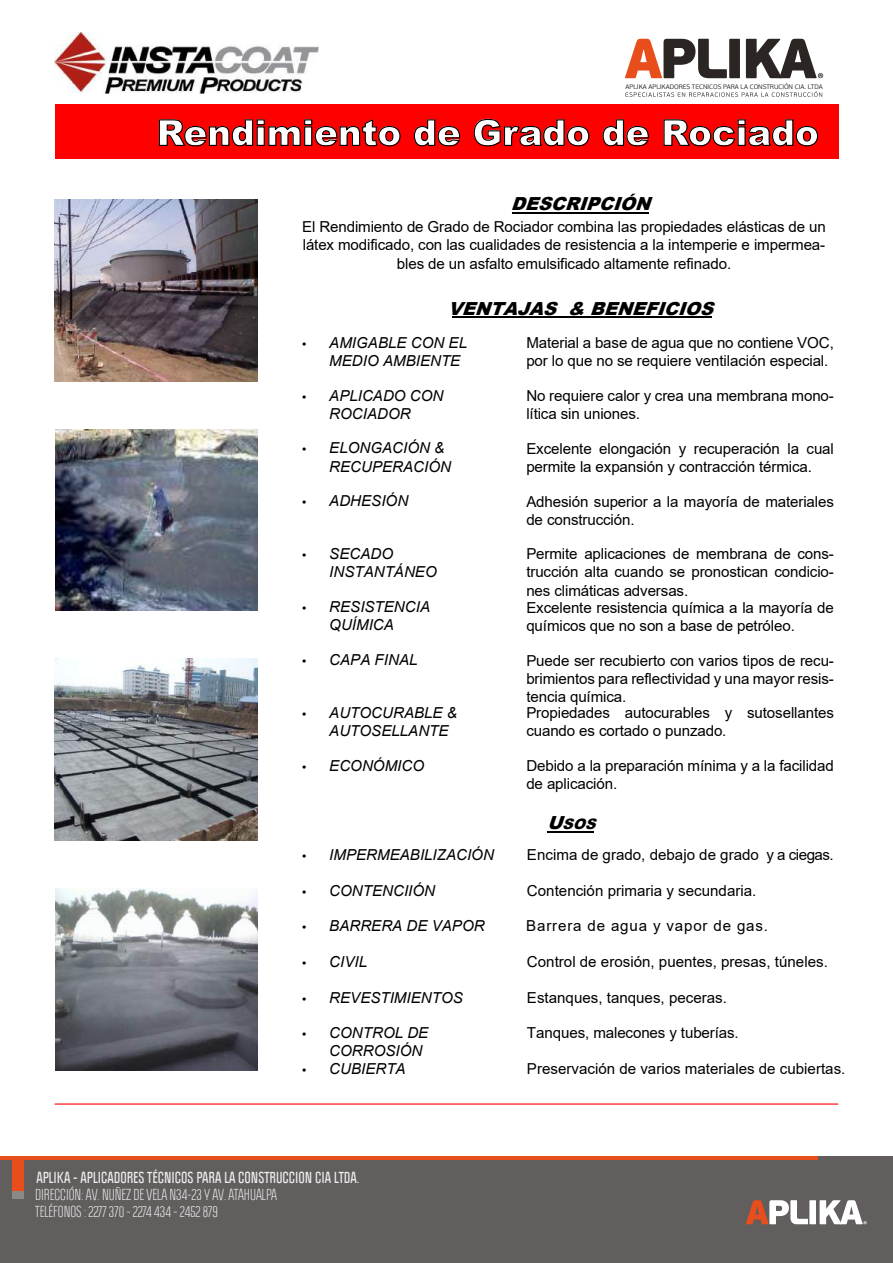
<style>
.page{position:relative;width:893px;height:1263px;background:#fff}
.page>*{position:absolute;margin:0;border:0;box-sizing:border-box;transform-origin:0 0}
.t1{font:900 35.7px "Arial";color:#fff}
.t2{font:italic 900 18px "Arial";color:#000}
.t3{font:15.15px/18.1px "Arial";letter-spacing:-.01em;color:#000}
.t4{font:italic 15.15px/18.1px "Arial";color:#000}
.t5{font:15.15px "Arial";letter-spacing:.055em;color:#000}
.t6{font:15.15px "Myriad Pro";color:#000}
.t7{font:italic 900 14.4px "Arial";color:#000}
.t8{font:13.95px/16.8px "Politica";color:#eee}
.t9{font:700 13.95px "Politica";color:#eee}
.t10{font:300 6.6px "PF Beau Sans Pro";color:#1d1d1b}
.s1{font-family:"Myriad Pro";font-style:normal}
.s2{font-size:18px}
</style>
<div class="page">
<img style="left:55px;top:32px;width:263px;height:61px">
<div style="left:55px;top:105px;width:783px;height:54px;background:#f00"></div>
<hr style="left:55px;top:1103px;width:783px;height:1px;background:#f00">
<img style="left:55px;top:888px;width:202px;height:182px">
<img style="left:55px;top:200px;width:202px;height:182px">
<img style="left:55px;top:429px;width:203px;height:182px">
<img style="left:55px;top:658px;width:202px;height:183px">
<hr style="left:512px;top:212px;width:137px;height:1px;background:#000">
<hr style="left:452px;top:317px;width:260px;height:1px;background:#000">
<hr style="left:547px;top:831px;width:46px;height:1px;background:#000">
<svg style="left:158px;top:119px;width:243px;height:28px"></svg>
<svg style="left:413px;top:119px;width:48px;height:28px"></svg>
<svg style="left:473px;top:118px;width:117px;height:29px"></svg>
<svg style="left:602px;top:119px;width:47px;height:28px"></svg>
<svg style="left:663px;top:119px;width:156px;height:28px"></svg>
<div style="left:0;top:1156px;width:893px;height:107px;background:#625e5e"></div>
<svg style="left:746px;top:1200px;width:121px;height:24px"></svg>
<hr style="left:0;top:1156px;width:817px;height:4px;background:#e84e1b">
<div style="left:12px;top:1156px;width:12px;height:35px;background:#e84e1b"></div>
<div style="left:12px;top:1191px;width:12px;height:8px;background:#8b8887"></div>
<svg style="left:625px;top:39px;width:115px;height:39px"></svg>
<svg style="left:746px;top:39px;width:77px;height:39px"></svg>
<svg style="left:625px;top:91px;width:197px;height:6px"></svg>
<p class="t10" style="left:625px;top:83px;width:199px">APLIKA APLIKADORES TECNICOS PARA LA CONSTRUCIÓN CIA. LTDA</p>
<h1 class="t1" style="left:157px;top:107px;width:664px">Rendimiento de Grado de Rociado</h1>
<p class="t2" style="left:511px;top:190px;width:149px">DESCRIPCIÓN</p>
<p class="t3" style="left:302px;top:218px;width:525px;text-align:center">El Rendimiento de Grado de Rociador combina las propiedades elásticas de un látex modificado, con las cualidades de resistencia a la intemperie e impermea&shy;bles de un asfalto emulsificado altamente refinado.</p>
<p class="t2" style="left:448px;top:295px;width:275px">VENTAJAS &amp; BENEFICIOS</p>
<p class="t4" style="left:329px;top:334px;width:139px;text-indent:-27px"><span class="s1">•</span> AMIGABLE CON EL<br>MEDIO AMBIENTE</p>
<p class="t6" style="left:302px;top:386px;width:6px">•</p>
<p class="t4" style="left:329px;top:387px;width:116px">APLICADO CON<br>ROCIADOR</p>
<p class="t4" style="left:329px;top:439px;width:123px">ELONGACIÓN &amp;<br>RECUPERACIÓN</p>
<p class="t4" style="left:329px;top:492px;width:80px">ADHESIÓN</p>
<p class="t6" style="left:302px;top:439px;width:6px">•</p>
<p class="t6" style="left:302px;top:492px;width:6px">•</p>
<p class="t6" style="left:302px;top:545px;width:6px">•</p>
<p class="t6" style="left:302px;top:598px;width:6px">•</p>
<p class="t6" style="left:302px;top:651px;width:6px">•</p>
<p class="t6" style="left:302px;top:704px;width:6px">•</p>
<p class="t6" style="left:302px;top:757px;width:6px">•</p>
<p class="t4" style="left:329px;top:545px;width:109px">SECADO<br>INSTANTÁNEO</p>
<p class="t4" style="left:329px;top:598px;width:102px">RESISTENCIA<br>QUÍMICA</p>
<p class="t4" style="left:329px;top:651px;width:90px">CAPA FINAL</p>
<p class="t4" style="left:329px;top:704px;width:129px">AUTOCURABLE &amp;<br>AUTOSELLANTE</p>
<p class="t4" style="left:329px;top:757px;width:96px">ECONÓMICO</p>
<p class="t3" style="left:526px;top:333px;width:309px">Material a base de agua que no contiene VOC, por lo que no se requiere ventilación especial.</p>
<p class="t3" style="left:526px;top:387px;width:309px">No requiere calor y crea una membrana mono&shy;lítica sin uniones.</p>
<p class="t3" style="left:526px;top:440px;width:309px">Excelente elongación y recuperación la cual permite la expansión y contracción térmica.</p>
<p class="t3" style="left:526px;top:492px;width:309px">Adhesión superior a la mayoría de materiales de construcción.</p>
<p class="t3" style="left:526px;top:545px;width:309px">Permite aplicaciones de membrana de cons&shy;trucción alta cuando se pronostican condicio&shy;nes climáticas adversas.<br>Excelente resistencia química a la mayoría de químicos que no son a base de petróleo.</p>
<p class="t3" style="left:526px;top:651px;width:309px;text-align:justify">Puede ser recubierto con varios tipos de recu&shy;brimientos para reflectividad y una mayor resis&shy;tencia química.</p>
<p class="t3" style="left:526px;top:704px;width:309px">Propiedades autocurables y sutosellantes cuando es cortado o punzado.</p>
<p class="t3" style="left:526px;top:756px;width:309px">Debido a la preparación mínima y a la facilidad de aplicación.</p>
<p class="t7" style="left:547px;top:813px;width:56px"><span class="s2">U</span>SOS</p>
<p class="t4" style="left:329px;top:846px;width:166px">IMPERMEABILIZACIÓN</p>
<p class="t4" style="left:329px;top:881px;width:107px">CONTENCIIÓN</p>
<p class="t4" style="left:329px;top:916px;width:157px">BARRERA DE VAPOR</p>
<p class="t4" style="left:329px;top:953px;width:39px">CIVIL</p>
<p class="t4" style="left:329px;top:988px;width:135px">REVESTIMIENTOS</p>
<p class="t4" style="left:329px;top:1024px;width:101px">CONTROL DE<br>CORROSIÓN<br>CUBIERTA</p>
<p class="t6" style="left:302px;top:845px;width:6px">•</p>
<p class="t3" style="left:527px;top:845px;width:308px">Encima de grado, debajo de grado y a ciegas.</p>
<p class="t6" style="left:302px;top:881px;width:6px">•</p>
<p class="t3" style="left:527px;top:881px;width:231px">Contención primaria y secundaria.</p>
<p class="t6" style="left:302px;top:917px;width:6px">•</p>
<p class="t5" style="left:526px;top:915px;width:243px">Barrera de agua y vapor de gas.</p>
<p class="t6" style="left:302px;top:952px;width:6px">•</p>
<p class="t3" style="left:527px;top:952px;width:302px">Control de erosión, puentes, presas, túneles.</p>
<p class="t6" style="left:302px;top:988px;width:6px">•</p>
<p class="t3" style="left:527px;top:988px;width:202px">Estanques, tanques, peceras.</p>
<p class="t6" style="left:302px;top:1024px;width:6px">•</p>
<p class="t3" style="left:527px;top:1024px;width:213px">Tanques, malecones y tuberías.</p>
<p class="t6" style="left:302px;top:1059px;width:6px">•</p>
<p class="t3" style="left:527px;top:1059px;width:320px">Preservación de varios materiales de cubiertas.</p>
<p class="t9" style="left:36px;top:1168px;width:325px">APLIKA - APLICADORES TÉCNICOS PARA LA CONSTRUCCION CIA LTDA.</p>
<p class="t8" style="left:35px;top:1186px;width:244px">DIRECCIÓN: AV. NUÑEZ DE VELA N34-23 Y AV. ATAHUALPA<br>TELÉFONOS : 2277 370 - 2274 434 - 2452 879</p>
</div>
